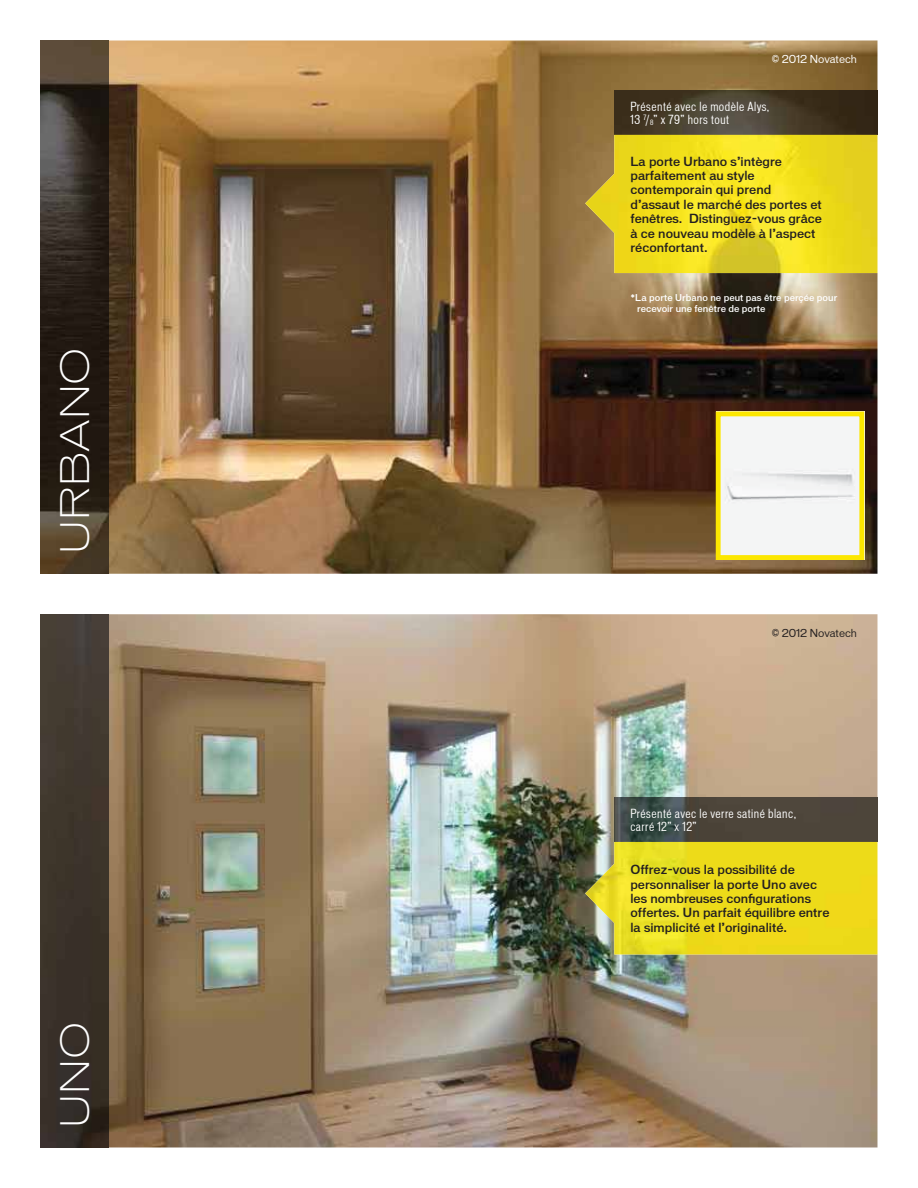
<style>
.page{position:relative;width:918px;height:1188px;background:#fff}
.page>*{position:absolute;margin:0;border:0;box-sizing:border-box;transform-origin:0 0}
.t1{font:300 expanded 37.5px "Vonnes";color:#fff}
.t2{font:500 12px/14.4px "Vonnes";color:#231f20;scale:.96 1}
.t3{font:condensed 12px/13.5px "Vonnes";letter-spacing:.04em;color:#fff}
.t4{font:10.5px "Vonnes";color:#fff;scale:.96 1}
.t5{font:10.5px "Vonnes";color:#231f20;scale:.96 1}
.t6{font:500 9px/10.8px "Vonnes";color:#fff;scale:.96 1}
</style>
<div class="page">
<img style="left:109px;top:614px;width:769px;height:533px">
<img style="left:109px;top:40px;width:769px;height:534px">
<img style="left:40px;top:40px;width:69px;height:534px">
<img style="left:40px;top:614px;width:69px;height:533px">
<img style="left:614px;top:91px;width:264px;height:44px">
<img style="left:585px;top:135px;width:293px;height:138px">
<img style="left:614px;top:798px;width:264px;height:44px">
<img style="left:585px;top:842px;width:293px;height:112px">
<div style="left:722px;top:417px;width:136px;height:137px;background:#f4f5f5"></div>
<div style="left:716px;top:411px;width:148px;height:149px;border:5px solid #fce700"></div>
<h1 class="t1" style="left:60px;top:554px;width:209px;rotate:-90deg">URBANO</h1>
<h1 class="t1" style="left:60px;top:1128px;width:108px;rotate:-90deg">UNO</h1>
<p class="t4" style="left:772px;top:53px;width:90px">© 2012 Novatech</p>
<p class="t3" style="left:630px;top:100px;width:141px">Présenté avec le modèle Alys,<br>13 <sup>7</sup>/<sub>8</sub>” x 79” hors tout</p>
<p class="t2" style="left:630px;top:155px;width:201px">La porte Urbano s’intègre parfaitement au style contemporain qui prend d’assaut le marché des portes et fenêtres. Distinguez-vous grâce à ce nouveau modèle à l’aspect réconfortant.</p>
<p class="t6" style="left:637px;top:293px;width:210px;text-indent:-7px">*La porte Urbano ne peut pas être perçée pour recevoir une fenêtre de porte</p>
<p class="t5" style="left:772px;top:627px;width:90px">© 2012 Novatech</p>
<p class="t3" style="left:630px;top:807px;width:167px">Présenté avec le verre satiné blanc, carré 12” x 12”</p>
<p class="t2" style="left:630px;top:863px;width:209px">Offrez-vous la possibilité de personnaliser la porte Uno avec les nombreuses configurations offertes. Un parfait équilibre entre la simplicité et l’originalité.</p>
</div>
